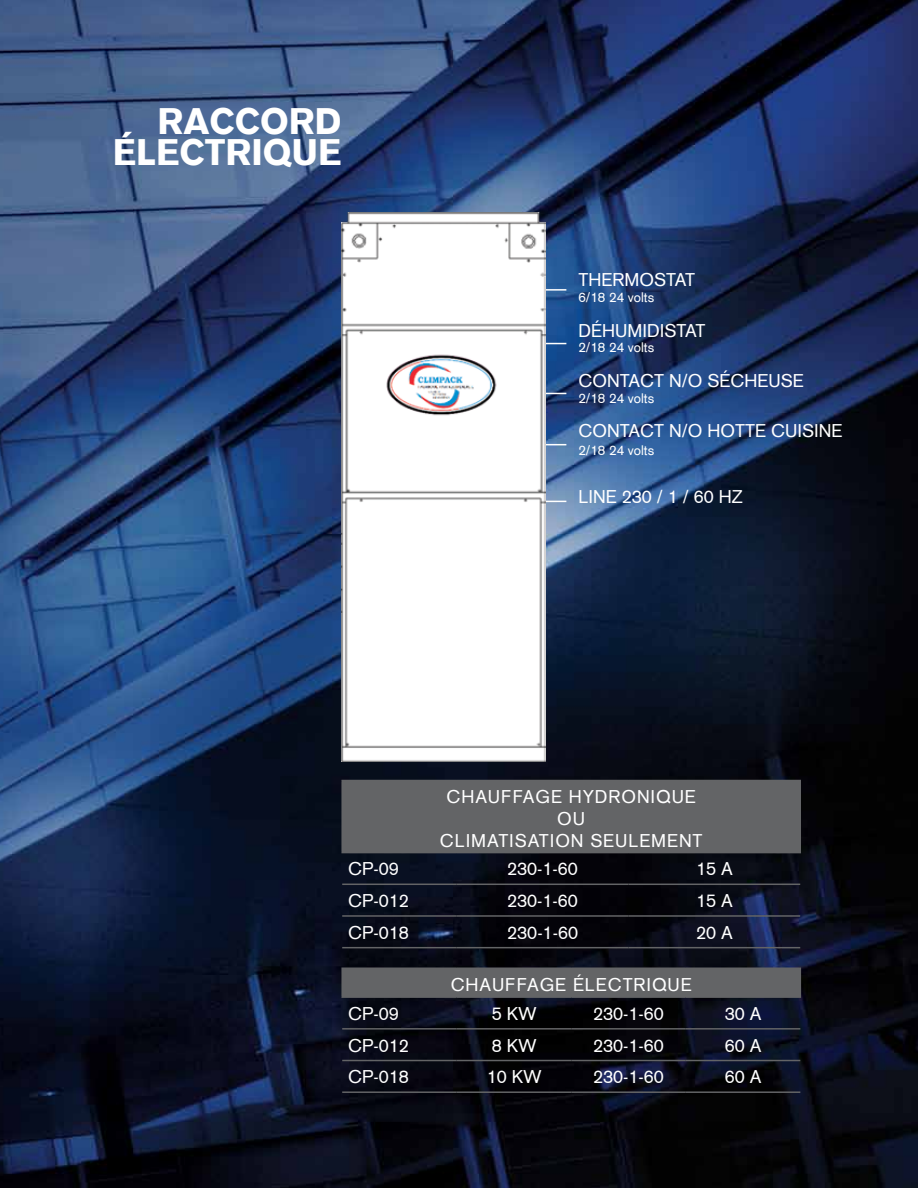
<style>
.page{position:relative;width:918px;height:1188px;background:#fff}
.page>*{position:absolute;margin:0;border:0;box-sizing:border-box;transform-origin:0 0}
.t1{font:900 36px/31.5px "Akzidenz Grotesk";color:#fff;text-align:right}
.t2{font:18px "Akzidenz Grotesk CE";color:#fff}
.t3{font:18px/21.6px "Akzidenz Grotesk CE";letter-spacing:.05em;color:#fff;text-align:center}
.t4{font:13.5px "Akzidenz Grotesk CE";color:#fff}
</style>
<div class="page">
<img style="left:0;top:0;width:918px;height:1188px">
<div style="left:342px;top:968px;width:458px;height:29px;background:#636466"></div>
<svg style="left:800px;top:969px;width:1px;height:27px"></svg>
<hr style="left:341px;top:968px;width:116px;height:1px;background:#636466">
<hr style="left:341px;top:969px;width:2px;height:27px;background:#636466">
<hr style="left:686px;top:968px;width:115px;height:1px;background:#636466">
<hr style="left:341px;top:996px;width:116px;height:2px;background:#636466">
<hr style="left:457px;top:996px;width:114px;height:2px;background:#636466">
<hr style="left:571px;top:996px;width:115px;height:2px;background:#636466">
<hr style="left:686px;top:996px;width:115px;height:2px;background:#636466">
<hr style="left:342px;top:1028px;width:115px;height:2px;background:#636466">
<hr style="left:457px;top:1028px;width:114px;height:2px;background:#636466">
<hr style="left:571px;top:1028px;width:115px;height:2px;background:#636466">
<hr style="left:686px;top:1028px;width:114px;height:2px;background:#636466">
<hr style="left:342px;top:1060px;width:115px;height:1px;background:#636466">
<hr style="left:457px;top:1060px;width:114px;height:1px;background:#636466">
<hr style="left:571px;top:1060px;width:115px;height:1px;background:#636466">
<hr style="left:686px;top:1060px;width:114px;height:1px;background:#636466">
<hr style="left:342px;top:1091px;width:115px;height:2px;background:#636466">
<hr style="left:457px;top:1091px;width:114px;height:2px;background:#636466">
<hr style="left:571px;top:1091px;width:115px;height:2px;background:#636466">
<hr style="left:686px;top:1091px;width:114px;height:2px;background:#636466">
<div style="left:342px;top:781px;width:458px;height:72px;background:#636466"></div>
<hr style="left:800px;top:781px;width:1px;height:71px;background:#636466">
<hr style="left:341px;top:780px;width:116px;height:1px;background:#636466">
<hr style="left:341px;top:781px;width:2px;height:71px;background:#636466">
<hr style="left:457px;top:780px;width:171px;height:1px;background:#636466">
<hr style="left:628px;top:780px;width:173px;height:1px;background:#636466">
<hr style="left:341px;top:852px;width:116px;height:1px;background:#636466">
<hr style="left:628px;top:852px;width:173px;height:1px;background:#636466">
<hr style="left:342px;top:884px;width:115px;height:1px;background:#636466">
<hr style="left:457px;top:884px;width:171px;height:1px;background:#636466">
<hr style="left:628px;top:884px;width:172px;height:1px;background:#636466">
<hr style="left:342px;top:915px;width:115px;height:2px;background:#636466">
<hr style="left:457px;top:915px;width:171px;height:2px;background:#636466">
<hr style="left:628px;top:915px;width:172px;height:2px;background:#636466">
<hr style="left:342px;top:947px;width:115px;height:1px;background:#636466">
<hr style="left:457px;top:947px;width:171px;height:1px;background:#636466">
<hr style="left:628px;top:947px;width:172px;height:1px;background:#636466">
<hr style="left:350px;top:289px;width:216px;height:2px;background:#fff">
<hr style="left:350px;top:343px;width:216px;height:1px;background:#fff">
<hr style="left:350px;top:393px;width:216px;height:1px;background:#fff">
<hr style="left:350px;top:444px;width:216px;height:1px;background:#fff">
<hr style="left:350px;top:501px;width:216px;height:1px;background:#fff">
<img style="left:341px;top:213px;width:205px;height:549px">
<h1 class="t1" style="left:113px;top:105px;width:230px">RACCORD<br>ÉLECTRIQUE</h1>
<p class="t2" style="left:578px;top:268px;width:118px">THERMOSTAT</p>
<p class="t2" style="left:578px;top:319px;width:128px">DÉHUMIDISTAT</p>
<p class="t2" style="left:578px;top:369px;width:227px">CONTACT N/O SÉCHEUSE</p>
<p class="t2" style="left:578px;top:419px;width:265px">CONTACT N/O HOTTE CUISINE</p>
<p class="t4" style="left:578px;top:288px;width:77px">6/18 24 volts</p>
<p class="t4" style="left:578px;top:339px;width:77px">2/18 24 volts</p>
<p class="t4" style="left:578px;top:390px;width:77px">2/18 24 volts</p>
<p class="t4" style="left:578px;top:441px;width:77px">2/18 24 volts</p>
<p class="t2" style="left:578px;top:485px;width:166px">LINE 230 / 1 / 60 HZ</p>
<p class="t3" style="left:440px;top:786px;width:264px">CHAUFFAGE HYDRONIQUE<br>OU<br>CLIMATISATION SEULEMENT</p>
<p class="t2" style="left:348px;top:857px;width:52px">CP-09</p>
<p class="t2" style="left:507px;top:857px;width:72px">230-1-60</p>
<p class="t2" style="left:696px;top:857px;width:38px">15 A</p>
<p class="t2" style="left:348px;top:889px;width:62px">CP-012</p>
<p class="t2" style="left:507px;top:889px;width:72px">230-1-60</p>
<p class="t2" style="left:696px;top:889px;width:38px">15 A</p>
<p class="t2" style="left:348px;top:921px;width:62px">CP-018</p>
<p class="t2" style="left:507px;top:921px;width:72px">230-1-60</p>
<p class="t2" style="left:696px;top:921px;width:38px">20 A</p>
<p class="t3" style="left:451px;top:974px;width:243px">CHAUFFAGE ÉLECTRIQUE</p>
<p class="t2" style="left:348px;top:1002px;width:52px">CP-09</p>
<p class="t2" style="left:492px;top:1002px;width:46px">5 KW</p>
<p class="t2" style="left:593px;top:1002px;width:72px">230-1-60</p>
<p class="t2" style="left:725px;top:1002px;width:38px">30 A</p>
<p class="t2" style="left:348px;top:1034px;width:62px">CP-012</p>
<p class="t2" style="left:492px;top:1034px;width:46px">8 KW</p>
<p class="t2" style="left:593px;top:1034px;width:72px">230-1-60</p>
<p class="t2" style="left:725px;top:1034px;width:38px">60 A</p>
<p class="t2" style="left:348px;top:1065px;width:62px">CP-018</p>
<p class="t2" style="left:487px;top:1065px;width:56px">10 KW</p>
<p class="t2" style="left:593px;top:1065px;width:72px">230-1-60</p>
<p class="t2" style="left:725px;top:1065px;width:38px">60 A</p>
</div>
